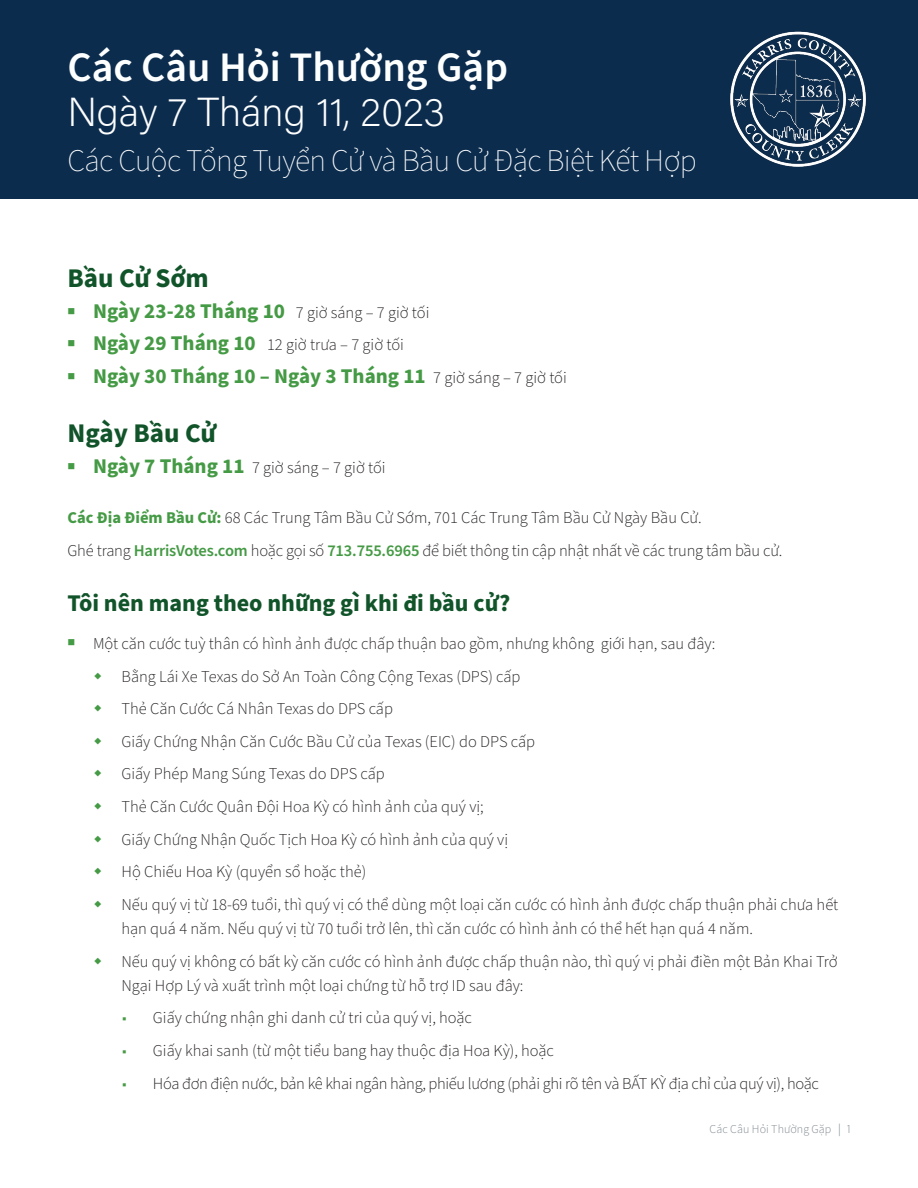
<style>
.page{position:relative;width:918px;height:1188px;background:#fff}
.page>*{position:absolute;margin:0;border:0;box-sizing:border-box;transform-origin:0 0}
.t1{font:600 42px "Source Sans Pro";color:#fdfefe}
.t2{font:40.5px "Acumin Variable Concept";letter-spacing:-.005em;color:#fdfefe}
.t3{font:200 31.5px "Source Sans Pro";letter-spacing:-.02em;color:#fdfefe}
.Main_title{font:700 27px "Source Sans Pro";color:#11542a}
.Main_title-2{font:700 24px "Source Sans Pro";color:#11542a}
.Bullet{font:700 21px "Source Sans Pro";color:#459a45}
.Bullet-2{font:300 16.5px/24px "Source Sans Pro";color:#231f20}
.Bullet-3{font:300 16.5px "Source Sans Pro";letter-spacing:-.02em;color:#231f20}
.t4{font:300 12px "Source Sans Pro";letter-spacing:.01em;color:#7c858c}
.s1{font-weight:300;font-size:16.5px;color:#231f20}
.s2{font-weight:700;font-size:21px;color:#459a45}
.s3{font-weight:700;color:#459a45}
.s4{font-weight:600;color:#459a45}
.s5{font-family:"Acumin Variable Concept";font-weight:400;color:#459a45}
.s6{font-family:"Acumin Variable Concept";font-weight:400}
</style>
<div class="page">
<div style="left:0;top:0;width:918px;height:199px;background:#0c2c4e"></div>
<img style="left:730px;top:31px;width:136px;height:136px">
<h1 class="t1" style="left:68px;top:39px;width:442px">Các Câu Hỏi Thường Gặp</h1>
<h2 class="t2" style="left:68px;top:84px;width:379px">Ngày 7 Tháng 11, 2023</h2>
<h3 class="t3" style="left:68px;top:139px;width:631px">Các Cuộc Tổng Tuyển Cử và Bầu Cử Đặc Biệt Kết Hợp</h3>
<p class="Main_title" style="left:68px;top:260px;width:143px">Bầu Cử Sớm</p>
<p class="Bullet" style="left:68px;top:296px;width:363px">■ Ngày 23-28 Tháng 10 <span class="s1">7 giờ sáng – 7 giờ tối</span></p>
<p class="Bullet-2" style="left:68px;top:333px;width:338px"><sup>■</sup> <span class="s2">Ngày 29 Tháng 10</span> 12 giờ trưa – 7 giờ tối</p>
<p class="Bullet" style="left:68px;top:362px;width:501px">■ Ngày 30 Tháng 10 – Ngày 3 Tháng 11 <span class="s1">7 giờ sáng – 7 giờ tối</span></p>
<p class="Main_title" style="left:68px;top:415px;width:150px">Ngày Bầu Cử</p>
<p class="Bullet-2" style="left:68px;top:456px;width:320px"><sup>■</sup> <span class="s2">Ngày 7 Tháng 11</span> 7 giờ sáng – 7 giờ tối</p>
<p class="Bullet-2" style="left:68px;top:506px;width:636px"><span class="s3">Các Địa Điểm Bầu Cử:</span> 68 Các Trung Tâm Bầu Cử Sớm, 701 Các Trung Tâm Bầu Cử Ngày Bầu Cử.</p>
<p class="Bullet-2" style="left:68px;top:539px;width:717px">Ghé trang <span class="s4">HarrisVotes.com</span> hoặc gọi số <span class="s4">713.755.6965</span> để biết thông tin cập nhật nhất về các trung tâm bầu cử.</p>
<p class="Main_title-2" style="left:68px;top:587px;width:444px">Tôi nên mang theo những gì khi đi bầu cử?</p>
<p class="Bullet-2" style="left:68px;top:632px;width:649px"><sup>■</sup> Một căn cước tuỳ thân có hình ảnh được chấp thuận bao gồm, nhưng không giới hạn, sau đây:</p>
<p class="Bullet-2" style="left:122px;top:665px;width:401px">Bằng Lái Xe Texas do Sở An Toàn Công Cộng Texas (DPS) cấp</p>
<p class="Bullet-2" style="left:122px;top:697px;width:273px">Thẻ Căn Cước Cá Nhân Texas do DPS cấp</p>
<p class="Bullet-2" style="left:122px;top:730px;width:415px">Giấy Chứng Nhận Căn Cước Bầu Cử của Texas (EIC) do DPS cấp</p>
<p class="Bullet-2" style="left:122px;top:762px;width:265px">Giấy Phép Mang Súng Texas do DPS cấp</p>
<p class="Bullet-2" style="left:122px;top:795px;width:364px">Thẻ Căn Cước Quân Đội Hoa Kỳ có hình ảnh của quý vị;</p>
<p class="Bullet-2" style="left:122px;top:828px;width:388px">Giấy Chứng Nhận Quốc Tịch Hoa Kỳ có hình ảnh của quý vị</p>
<p class="Bullet-2" style="left:122px;top:860px;width:246px">Hộ Chiếu Hoa Kỳ (quyển sổ hoặc thẻ)</p>
<p class="Bullet-2" style="left:122px;top:893px;width:718px">Nếu quý vị từ 18-69 tuổi, thì quý vị có thể dùng một loại căn cước có hình ảnh được chấp thuận phải chưa hết hạn quá 4 năm. Nếu quý vị từ 70 tuổi trở lên, thì căn cước có hình ảnh có thể hết hạn quá 4 năm.</p>
<p class="Bullet-2" style="left:122px;top:950px;width:718px">Nếu quý vị không có bất kỳ căn cước có hình ảnh được chấp thuận nào, thì quý vị phải điền một Bản Khai Trở<br>Ngại Hợp Lý và xuất trình một loại chứng từ hỗ trợ ID sau đây:</p>
<p class="Bullet-2" style="left:122px;top:1006px;width:352px"><span class="s5">•</span> Giấy chứng nhận ghi danh cử tri của quý vị, hoặc</p>
<p class="Bullet-2" style="left:122px;top:1039px;width:434px"><span class="s5">•</span> Giấy khai sanh (từ một tiểu bang hay thuộc địa Hoa Kỳ), hoặc</p>
<p class="Bullet-3" style="left:122px;top:1072px;width:699px"><span class="s5">•</span> Hóa đơn điện nước, bản kê khai ngân hàng, phiếu lương (phải ghi rõ tên và BẤT KỲ địa chỉ của quý vị), hoặc</p>
<p class="t4" style="left:709px;top:1121px;width:143px">Các Câu Hỏi Thường Gặp <span class="s6">| 1</span></p>
</div>
